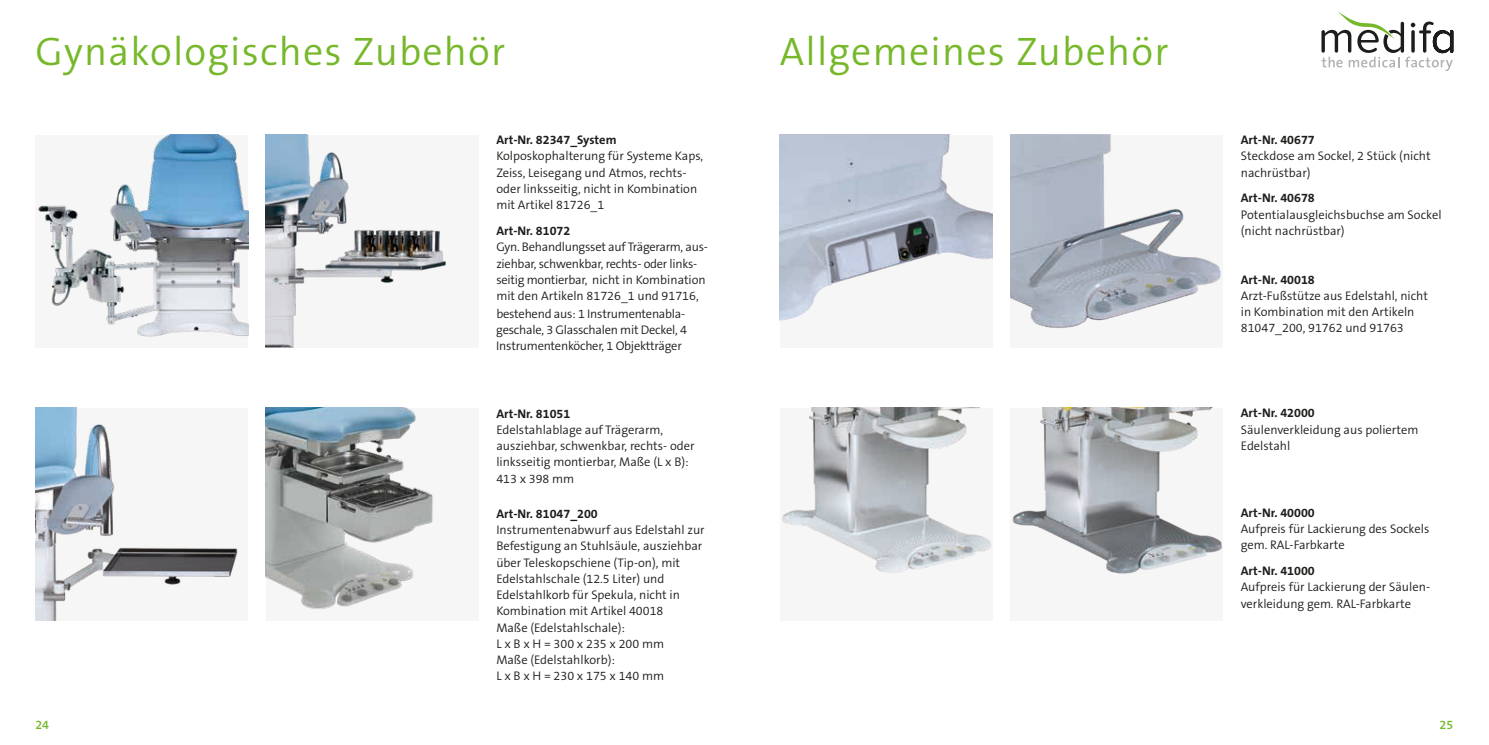
<style>
.page{position:relative;width:1489px;height:745px;background:#fff}
.page>*{position:absolute;margin:0;border:0;box-sizing:border-box;transform-origin:0 0}
.t1{font:300 40px "The Sans B W4";letter-spacing:.03em;color:#76b82a}
.t2{font:300 12.5px/16.2px "The Sans B W4";color:#1d1d1b}
.t3{font:300 12.5px/16.2px "The Sans B W4";letter-spacing:-.02em;color:#1d1d1b}
.t4{font:700 12.5px "The Sans B W7";color:#1d1d1b}
.t5{font:600 12.5px "The Sans B W6";color:#76b82a}
</style>
<div class="page">
<img style="left:266px;top:135px;width:181px;height:212px">
<img style="left:35px;top:407px;width:203px;height:213px">
<div style="left:266px;top:407px;width:212px;height:213px;background:#f6f6f6"></div>
<img style="left:266px;top:407px;width:167px;height:202px">
<img style="left:780px;top:135px;width:212px;height:186px">
<div style="left:780px;top:407px;width:212px;height:213px;background:#f6f6f6"></div>
<img style="left:782px;top:407px;width:209px;height:166px">
<div style="left:1010px;top:407px;width:212px;height:213px;background:#f6f6f6"></div>
<img style="left:1012px;top:407px;width:210px;height:167px">
<svg style="left:1321px;top:11px;width:132px;height:60px"></svg>
<img style="left:1010px;top:135px;width:212px;height:194px">
<img style="left:37px;top:135px;width:211px;height:202px">
<h1 class="t1" style="left:35px;top:26px;width:471px">Gynäkologisches Zubehör</h1>
<h1 class="t1" style="left:780px;top:26px;width:390px">Allgemeines Zubehör</h1>
<p class="t4" style="left:496px;top:132px;width:122px">Art-Nr. 82347_System</p>
<p class="t2" style="left:496px;top:148px;width:208px">Kolposkophalterung für Systeme Kaps, Zeiss, Leisegang und Atmos, rechts&shy;oder linksseitig, nicht in Kombination mit Artikel 81726_1</p>
<p class="t4" style="left:496px;top:222px;width:75px">Art-Nr. 81072</p>
<p class="t3" style="left:496px;top:239px;width:213px">Gyn. Behandlungsset auf Trägerarm, aus&shy;ziehbar, schwenkbar, rechts- oder links&shy;seitig montierbar, nicht in Kombination mit den Artikeln 81726_1 und 91716,</p>
<p class="t3" style="left:496px;top:305px;width:192px">bestehend aus: 1 Instrumentenabla&shy;geschale, 3 Glasschalen mit Deckel, 4<br>Instrumentenköcher, 1 Objektträger</p>
<p class="t4" style="left:496px;top:405px;width:75px">Art-Nr. 81051</p>
<p class="t2" style="left:496px;top:421px;width:200px">Edelstahlablage auf Trägerarm, ausziehbar, schwenkbar, rechts- oder linksseitig montierbar, Maße (L x B):<br>413 x 398 mm</p>
<p class="t4" style="left:496px;top:505px;width:103px">Art-Nr. 81047_200</p>
<p class="t2" style="left:496px;top:521px;width:210px">Instrumentenabwurf aus Edelstahl zur<br>Befestigung an Stuhlsäule, ausziehbar über Teleskopschiene (Tip-on), mit<br>Edelstahlschale (12.5 Liter) und<br>Edelstahlkorb für Spekula, nicht in<br>Kombination mit Artikel 40018<br>Maße (Edelstahlschale):<br>L x B x H = 300 x 235 x 200 mm<br>Maße (Edelstahlkorb):<br>L x B x H = 230 x 175 x 140 mm</p>
<p class="t4" style="left:1240px;top:132px;width:75px">Art-Nr. 40677</p>
<p class="t2" style="left:1240px;top:148px;width:191px">Steckdose am Sockel, 2 Stück (nicht nachrüstbar)</p>
<p class="t4" style="left:1240px;top:190px;width:75px">Art-Nr. 40678</p>
<p class="t2" style="left:1240px;top:206px;width:202px">Potentialausgleichsbuchse am Sockel (nicht nachrüstbar)</p>
<p class="t4" style="left:1240px;top:271px;width:75px">Art-Nr. 40018</p>
<p class="t2" style="left:1240px;top:287px;width:189px">Arzt-Fußstütze aus Edelstahl, nicht in Kombination mit den Artikeln<br>81047_200, 91762 und 91763</p>
<p class="t4" style="left:1240px;top:405px;width:75px">Art-Nr. 42000</p>
<p class="t2" style="left:1240px;top:421px;width:179px">Säulenverkleidung aus poliertem<br>Edelstahl</p>
<p class="t4" style="left:1240px;top:504px;width:75px">Art-Nr. 40000</p>
<p class="t2" style="left:1240px;top:520px;width:190px">Aufpreis für Lackierung des Sockels gem. RAL-Farbkarte</p>
<p class="t4" style="left:1240px;top:562px;width:75px">Art-Nr. 41000</p>
<p class="t2" style="left:1240px;top:578px;width:191px">Aufpreis für Lackierung der Säulen&shy;verkleidung gem. RAL-Farbkarte</p>
<p class="t5" style="left:35px;top:716px;width:15px">24</p>
<p class="t5" style="left:1439px;top:716px;width:15px">25</p>
</div>
